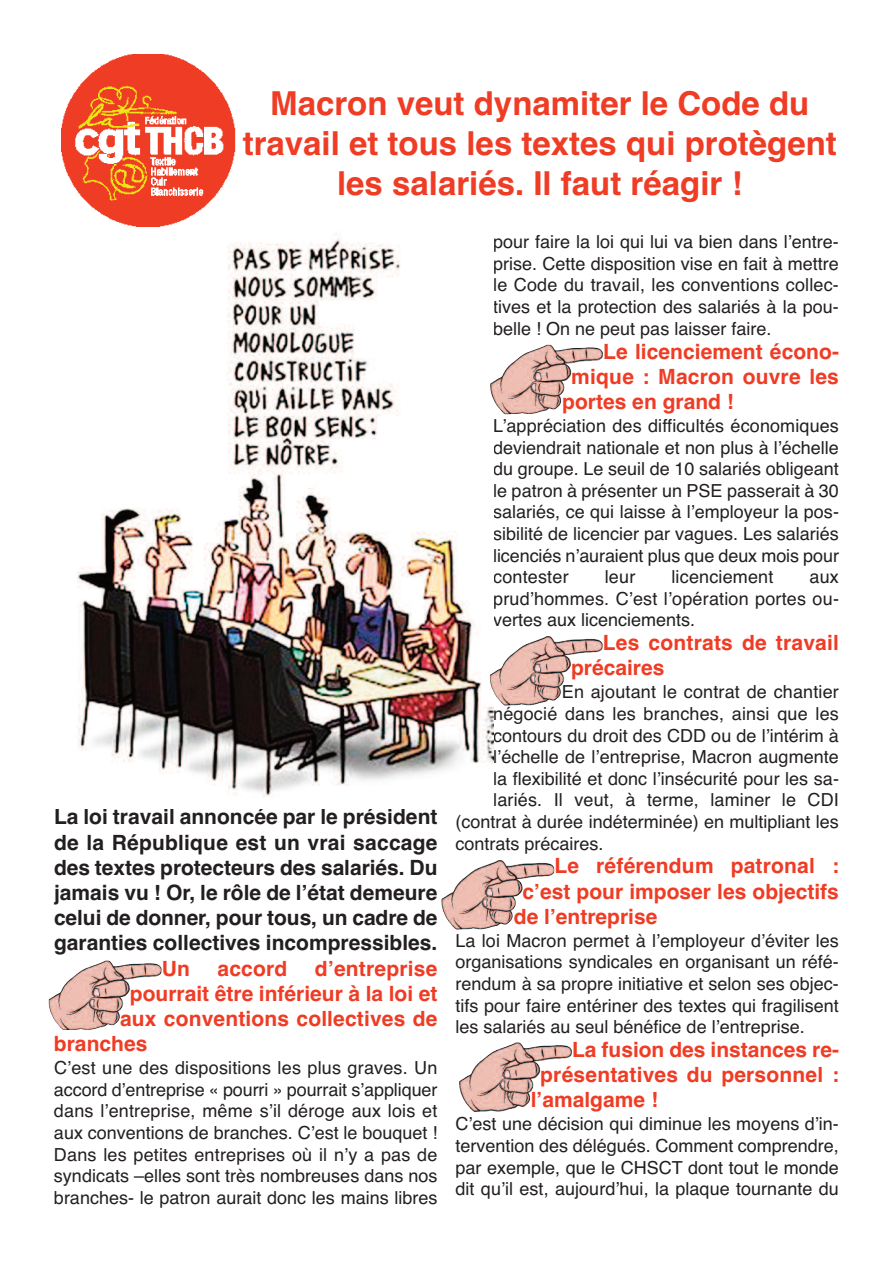
<style>
.page{position:relative;width:893px;height:1263px;background:#fff}
.page>*{position:absolute;margin:0;border:0;box-sizing:border-box;transform-origin:0 0}
.t1{font:700 33px/39.6px "Helvetica";color:#ef3c25;text-align:center}
.t2{font:700 21px/25.2px "Helvetica";color:#ef3c25}
.t3{font:700 21px/25.2px "Helvetica";color:#231f20;text-align:justify}
.t4{font:18px/21.6px "Helvetica";color:#231f20;text-align:justify}
</style>
<div class="page">
<img style="left:61px;top:54px;width:174px;height:173px">
<img style="left:77px;top:232px;width:416px;height:565px">
<img style="left:49px;top:961px;width:112px;height:69px">
<img style="left:490px;top:345px;width:113px;height:69px">
<img style="left:442px;top:860px;width:112px;height:69px">
<img style="left:490px;top:636px;width:113px;height:69px">
<img style="left:459px;top:1042px;width:113px;height:70px">
<h1 class="t1" style="left:243px;top:84px;width:596px">Macron veut dynamiter le Code du travail et tous les textes qui protègent les salariés. Il faut réagir !</h1>
<p class="t3" style="left:54px;top:805px;width:385px">La loi travail annoncée par le président de la République est un vrai saccage des textes protecteurs des salariés. Du jamais vu ! Or, le rôle de l’état demeure celui de donner, pour tous, un cadre de garanties collectives incompressibles.</p>
<p class="t2" style="left:162px;top:956px;width:30px">Un</p>
<p class="t2" style="left:218px;top:956px;width:71px">accord</p>
<p class="t2" style="left:315px;top:956px;width:124px">d’entreprise</p>
<p class="t2" style="left:130px;top:981px;width:309px">pourrait être inférieur à la loi et</p>
<p class="t2" style="left:120px;top:1006px;width:319px">aux conventions collectives de</p>
<p class="t2" style="left:54px;top:1031px;width:95px">branches</p>
<p class="t4" style="left:54px;top:1057px;width:385px">C’est une des dispositions les plus graves. Un accord d’entreprise « pourri » pourrait s’appliquer dans l’entreprise, même s’il déroge aux lois et aux conventions de branches. C’est le bouquet !<br>Dans les petites entreprises où il n’y a pas de syndicats –elles sont très nombreuses dans nos branches- le patron aurait donc les mains libres</p>
<p class="t4" style="left:493px;top:231px;width:347px">pour faire la loi qui lui va bien dans l’entre&shy;prise. Cette disposition vise en fait à mettre le Code du travail, les conventions collec&shy;tives et la protection des salariés à la pou&shy;belle ! On ne peut pas laisser faire.</p>
<p class="t2" style="left:603px;top:339px;width:237px">Le licenciement écono-</p>
<p class="t2" style="left:571px;top:364px;width:269px">mique : Macron ouvre les</p>
<p class="t2" style="left:562px;top:389px;width:173px">portes en grand !</p>
<p class="t4" style="left:493px;top:415px;width:347px">L’appréciation des difficultés économiques deviendrait nationale et non plus à l’échelle du groupe. Le seuil de 10 salariés obligeant le patron à présenter un PSE passerait à 30 salariés, ce qui laisse à l’employeur la pos&shy;sibilité de licencier par vagues. Les salariés licenciés n’auraient plus que deux mois pour contester</p>
<p class="t4" style="left:605px;top:566px;width:32px">leur</p>
<p class="t4" style="left:671px;top:566px;width:104px">licenciement</p>
<p class="t4" style="left:493px;top:566px;width:347px;text-indent:316px">aux prud’hommes. C’est l’opération portes ou&shy;vertes aux licenciements.</p>
<p class="t2" style="left:571px;top:630px;width:269px;text-indent:32px">Les contrats de travail précaires</p>
<p class="t4" style="left:562px;top:681px;width:279px">En ajoutant le contrat de chantier</p>
<p class="t4" style="left:493px;top:703px;width:347px">négocié dans les branches, ainsi que les</p>
<p class="t4" style="left:493px;top:724px;width:347px">contours du droit des CDD ou de l’intérim à</p>
<p class="t4" style="left:493px;top:746px;width:347px">l’échelle de l’entreprise, Macron augmente</p>
<p class="t4" style="left:493px;top:768px;width:347px">la flexibilité et donc l’insécurité pour les sa-</p>
<p class="t4" style="left:493px;top:789px;width:347px">lariés. Il veut, à terme, laminer le CDI</p>
<p class="t4" style="left:455px;top:811px;width:385px">(contrat à durée indéterminée) en multipliant les</p>
<p class="t4" style="left:455px;top:832px;width:150px">contrats précaires.</p>
<p class="t2" style="left:554px;top:853px;width:286px">Le référendum patronal :</p>
<p class="t2" style="left:523px;top:879px;width:318px">c’est pour imposer les objectifs</p>
<p class="t2" style="left:514px;top:904px;width:145px">de l’entreprise</p>
<p class="t4" style="left:455px;top:930px;width:385px">La loi Macron permet à l’employeur d’éviter les organisations syndicales en organisant un réfé&shy;rendum à sa propre initiative et selon ses objec&shy;tifs pour faire entériner des textes qui fragilisent les salariés au seul bénéfice de l’entreprise.</p>
<p class="t2" style="left:572px;top:1037px;width:268px">La fusion des instances re-</p>
<p class="t2" style="left:540px;top:1062px;width:300px">présentatives du personnel :</p>
<p class="t2" style="left:531px;top:1087px;width:129px">l’amalgame !</p>
<p class="t4" style="left:455px;top:1113px;width:385px">C’est une décision qui diminue les moyens d’in&shy;tervention des délégués. Comment comprendre, par exemple, que le CHSCT dont tout le monde dit qu’il est, aujourd’hui, la plaque tournante du</p>
</div>
